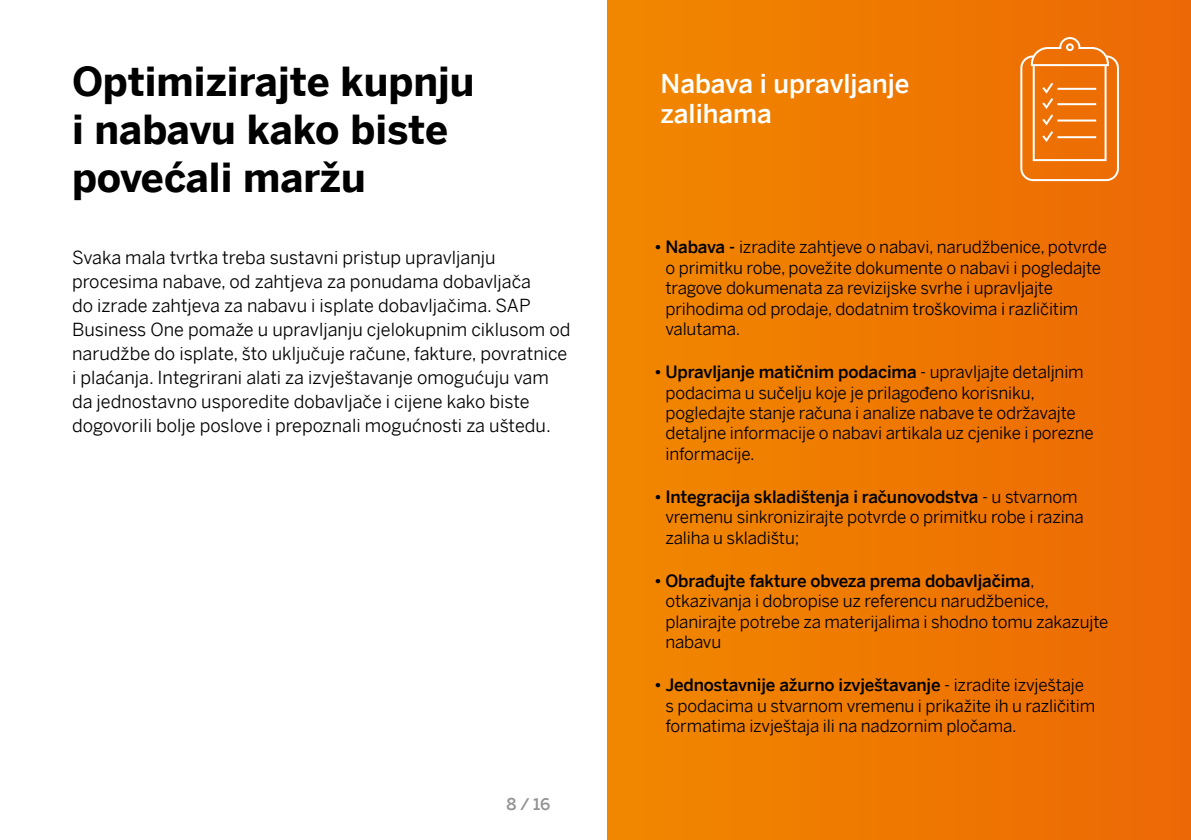
<style>
.page{position:relative;width:1191px;height:840px;background:#fff}
.page>*{position:absolute;margin:0;border:0;box-sizing:border-box;transform-origin:0 0}
.t1{font:700 40px/48px "Benton Sans";color:#000}
.t2{font:500 26px/30px "Benton Sans";color:#fff}
.t3{font:18px/24px "Benton Sans";color:#000}
.t4{font:17px/20.4px "Benton Sans";letter-spacing:-.01em;color:#000}
.t5{font:500 16px "Benton Sans";color:#929292}
.s1{font-weight:500}
</style>
<div class="page">
<div style="left:608px;top:0;width:583px;height:839px;background:linear-gradient(to right,#f18800,#ec6905)"></div>
<svg style="left:1019px;top:36px;width:101px;height:146px;background:#ef7e1e"></svg>
<div style="left:1032px;top:64px;width:74px;height:97px;border:2px solid #fff"></div>
<h1 class="t1" style="left:72px;top:53px;width:404px">Optimizirajte kupnju i nabavu kako biste povećali maržu</h1>
<p class="t3" style="left:72px;top:243px;width:500px">Svaka mala tvrtka treba sustavni pristup upravljanju procesima nabave, od zahtjeva za ponudama dobavljača<br>do izrade zahtjeva za nabavu i isplate dobavljačima. SAP Business One pomaže u upravljanju cjelokupnim ciklusom od narudžbe do isplate, što uključuje račune, fakture, povratnice i plaćanja. Integrirani alati za izvještavanje omogućuju vam da jednostavno usporedite dobavljače i cijene kako biste dogovorili bolje poslove i prepoznali mogućnosti za uštedu.</p>
<p class="t5" style="left:506px;top:789px;width:46px">8/16</p>
<h2 class="t2" style="left:660px;top:65px;width:250px">Nabava i upravljanje zalihama</h2>
<p class="t4" style="left:665px;top:234px;width:443px;text-indent:-11px"><span class="s1">• Nabava -</span> izradite zahtjeve o nabavi, narudžbenice, potvrde o primitku robe, povežite dokumente o nabavi i pogledajte tragove dokumenata za revizijske svrhe i upravljajte prihodima od prodaje, dodatnim troškovima i različitim valutama.</p>
<p class="t4" style="left:665px;top:359px;width:430px;text-indent:-11px"><span class="s1">• Upravljanje matičnim podacima</span> - upravljajte detaljnim podacima u sučelju koje je prilagođeno korisniku, pogledajte stanje računa i analize nabave te održavajte detaljne informacije o nabavi artikala uz cjenike i porezne informacije.</p>
<p class="t4" style="left:665px;top:484px;width:420px;text-indent:-11px"><span class="s1">• Integracija skladištenja i računovodstva</span> - u stvarnom vremenu sinkronizirajte potvrde o primitku robe i razina zaliha u skladištu;</p>
<p class="t4" style="left:665px;top:568px;width:444px;text-indent:-11px"><span class="s1">• Obrađujte fakture obveza prema dobavljačima</span>, otkazivanja i dobropise uz referencu narudžbenice, planirajte potrebe za materijalima i shodno tomu zakazujte nabavu</p>
<p class="t4" style="left:665px;top:672px;width:431px;text-indent:-11px"><span class="s1">• Jednostavnije ažurno izvještavanje</span> - izradite izvještaje s podacima u stvarnom vremenu i prikažite ih u različitim formatima izvještaja ili na nadzornim pločama.</p>
</div>
